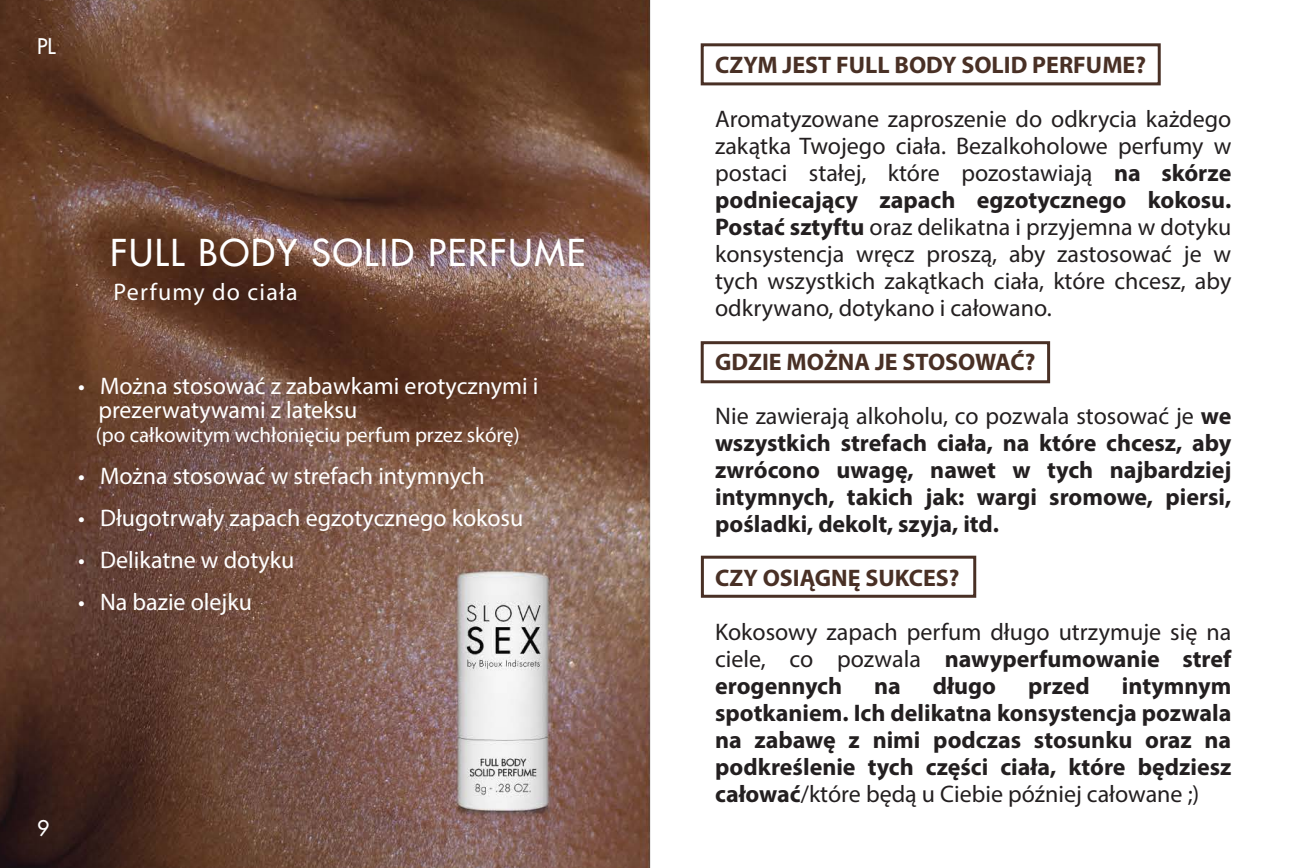
<style>
.page{position:relative;width:1293px;height:868px;background:#fff}
.page>*{position:absolute;margin:0;border:0;box-sizing:border-box;transform-origin:0 0}
.t1{font:500 36px "Futura Std";letter-spacing:.05em;color:#fff}
.t2{font:24px/27px "Myriad Pro";color:#231f20;text-align:justify}
.t3{font:700 24px/27px "Myriad Pro";color:#231f20;text-align:justify}
.t4{font:24px/24px "Myriad Pro";color:#fff}
.t5{font:700 24px "Myriad Pro";color:#493025}
.t6{font:24px "Myriad Pro";letter-spacing:.05em;color:#fff}
.t7{font:21px "Myriad Pro";color:#fff}
.t8{font:500 21px "Futura Std";color:#fff}
.s1{font-weight:700}
.s2{font-weight:400}
</style>
<div class="page">
<img style="left:0;top:301px;width:1051px;height:566px">
<img style="left:0;top:0;width:1161px;height:301px">
<div style="left:700px;top:341px;width:350px;height:42px;border:3px solid #493025"></div>
<div style="left:701px;top:555px;width:275px;height:42px;border:3px solid #493025"></div>
<div style="left:700px;top:43px;width:460px;height:42px;border:3px solid #493025"></div>
<p class="t8" style="left:37px;top:33px;width:20px">PL</p>
<h1 class="t1" style="left:110px;top:230px;width:477px">FULL BODY SOLID PERFUME</h1>
<p class="t6" style="left:113px;top:277px;width:186px">Perfumy do ciała</p>
<p class="t4" style="left:98px;top:373px;width:441px;text-indent:-20px">• Można stosować z zabawkami erotycznymi i prezerwatywami z lateksu</p>
<p class="t7" style="left:96px;top:421px;width:425px">(po całkowitym wchłonięciu perfum przez skórę)</p>
<p class="t4" style="left:78px;top:463px;width:408px">• Można stosować w strefach intymnych</p>
<p class="t4" style="left:78px;top:505px;width:447px">• Długotrwały zapach egzotycznego kokosu</p>
<p class="t4" style="left:78px;top:547px;width:218px">• Delikatne w dotyku</p>
<p class="t4" style="left:78px;top:589px;width:175px">• Na bazie olejku</p>
<p class="t8" style="left:37px;top:814px;width:14px">9</p>
<p class="t5" style="left:715px;top:49px;width:432px">CZYM JEST FULL BODY SOLID PERFUME?</p>
<p class="t2" style="left:715px;top:105px;width:518px">Aromatyzowane zaproszenie do odkrycia każdego zakątka Twojego ciała. Bezalkoholowe perfumy w postaci stałej, które pozostawiają <span class="s1">na skórze podniecający zapach egzotycznego kokosu.<br>Postać sztyftu</span> oraz delikatna i przyjemna w dotyku konsystencja wręcz proszą, aby zastosować je w tych wszystkich zakątkach ciała, które chcesz, aby odkrywano, dotykano i całowano.</p>
<p class="t5" style="left:715px;top:346px;width:322px">GDZIE MOŻNA JE STOSOWAĆ?</p>
<p class="t3" style="left:715px;top:401px;width:518px"><span class="s2">Nie zawierają alkoholu, co pozwala stosować je</span> we wszystkich strefach ciała, na które chcesz, aby zwrócono uwagę, nawet w tych najbardziej intymnych, takich jak: wargi sromowe, piersi, pośladki, dekolt, szyja, itd.</p>
<p class="t5" style="left:715px;top:562px;width:246px">CZY OSIĄGNĘ SUKCES?</p>
<p class="t2" style="left:715px;top:618px;width:518px">Kokosowy zapach perfum długo utrzymuje się na ciele, co pozwala <span class="s1">nawyperfumowanie stref erogennych</span></p>
<p class="t3" style="left:874px;top:671px;width:28px">na</p>
<p class="t3" style="left:933px;top:671px;width:65px">długo</p>
<p class="t3" style="left:1028px;top:671px;width:63px">przed</p>
<p class="t3" style="left:715px;top:671px;width:518px;text-indent:407px">intymnym spotkaniem. Ich delikatna konsystencja pozwala na zabawę z nimi podczas stosunku oraz na podkreślenie tych części ciała, które będziesz całować<span class="s2">/które będą u Ciebie później całowane ;)</span></p>
</div>
